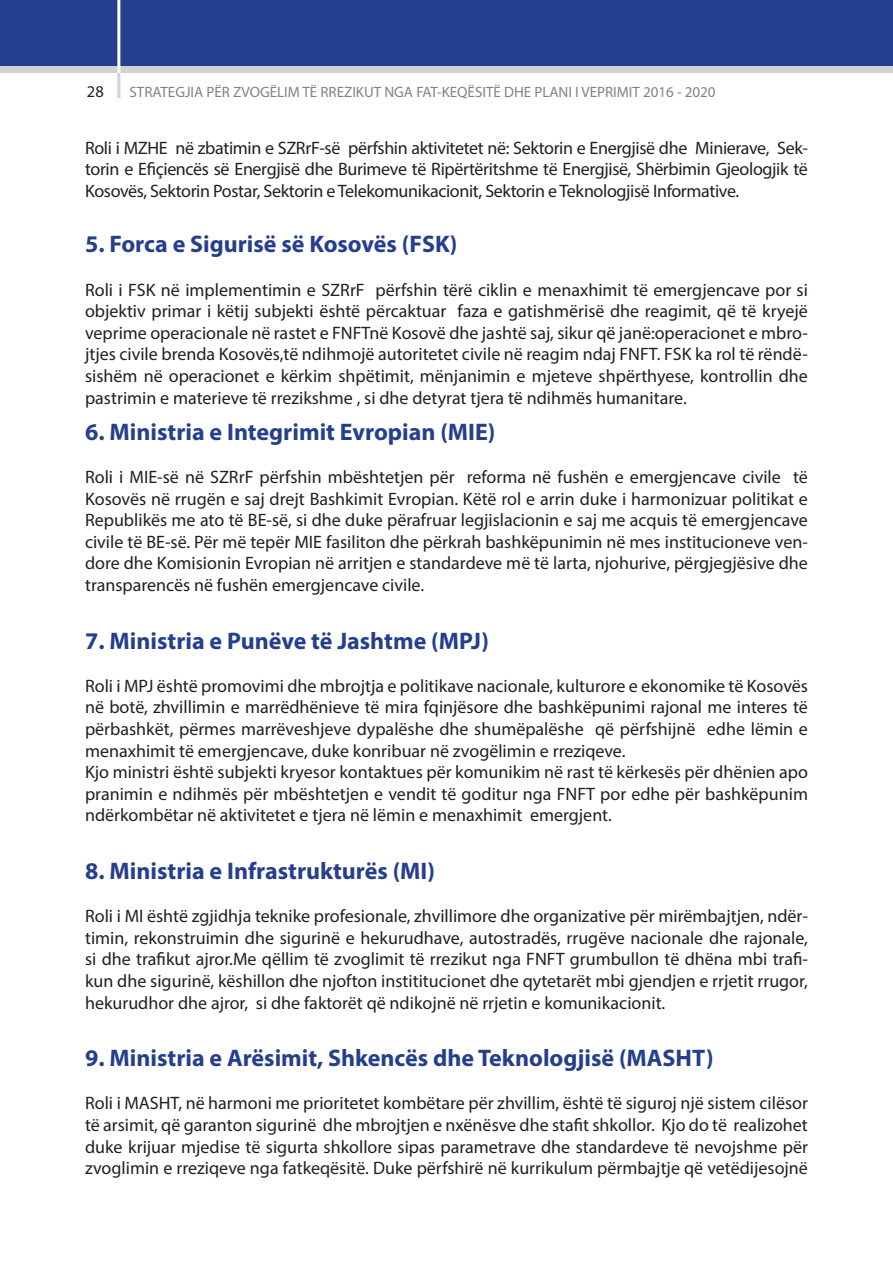
<style>
.page{position:relative;width:893px;height:1263px;background:#fff}
.page>*{position:absolute;margin:0;border:0;box-sizing:border-box;transform-origin:0 0}
.t1{font:700 24px "Myriad Pro";color:#253f8e}
.t2{font:18px/21.6px "Myriad Pro";color:#231f20;text-align:justify}
.t3{font:16.5px "Myriad Pro";color:#231f20}
.t4{font:15px "Myriad Pro";color:#808285}
</style>
<div class="page">
<div style="left:0;top:0;width:893px;height:66px;background:#253f8e"></div>
<div style="left:0;top:66px;width:893px;height:7px;background:#d1d2d4"></div>
<hr style="left:117px;top:0;width:3px;height:95px;background:#fff">
<hr style="left:117px;top:73px;width:3px;height:25px;background:#d1d2d4">
<p class="t3" style="left:87px;top:81px;width:18px">28</p>
<p class="t4" style="left:130px;top:83px;width:588px">STRATEGJIA PËR ZVOGËLIM TË RREZIKUT NGA FAT-KEQËSITË DHE PLANI I VEPRIMIT 2016 - 2020</p>
<p class="t2" style="left:85px;top:137px;width:724px">Roli i MZHE në zbatimin e SZRrF-së përfshin aktivitetet në: Sektorin e Energjisë dhe Minierave, Sek&shy;torin e Efiçiencës së Energjisë dhe Burimeve të Ripërtëritshme të Energjisë, Shërbimin Gjeologjik të Kosovës, Sektorin Postar, Sektorin e Telekomunikacionit, Sektorin e Teknologjisë Informative.</p>
<h1 class="t1" style="left:85px;top:229px;width:374px">5. Forca e Sigurisë së Kosovës (FSK)</h1>
<p class="t2" style="left:85px;top:279px;width:724px">Roli i FSK në implementimin e SZRrF përfshin tërë ciklin e menaxhimit të emergjencave por si objektiv primar i këtij subjekti është përcaktuar faza e gatishmërisë dhe reagimit, që të kryejë veprime operacionale në rastet e FNFTnë Kosovë dhe jashtë saj, sikur që janë:operacionet e mbro&shy;jtjes civile brenda Kosovës,të ndihmojë autoritetet civile në reagim ndaj FNFT. FSK ka rol të rëndë&shy;sishëm në operacionet e kërkim shpëtimit, mënjanimin e mjeteve shpërthyese, kontrollin dhe pastrimin e materieve të rrezikshme , si dhe detyrat tjera të ndihmës humanitare.</p>
<h1 class="t1" style="left:85px;top:416px;width:412px">6. Ministria e Integrimit Evropian (MIE)</h1>
<p class="t2" style="left:85px;top:466px;width:724px">Roli i MIE-së në SZRrF përfshin mbështetjen për reforma në fushën e emergjencave civile të Kosovës në rrugën e saj drejt Bashkimit Evropian. Këtë rol e arrin duke i harmonizuar politikat e Republikës me ato të BE-së, si dhe duke përafruar legjislacionin e saj me acquis të emergjencave civile të BE-së. Për më tepër MIE fasiliton dhe përkrah bashkëpunimin në mes institucioneve ven&shy;dore dhe Komisionin Evropian në arritjen e standardeve më të larta, njohurive, përgjegjësive dhe transparencës në fushën emergjencave civile.</p>
<h1 class="t1" style="left:85px;top:625px;width:405px">7. Ministria e Punëve të Jashtme (MPJ)</h1>
<p class="t2" style="left:85px;top:675px;width:724px;text-align:left">Roli i MPJ është promovimi dhe mbrojtja e politikave nacionale, kulturore e ekonomike të Kosovës në botë, zhvillimin e marrëdhënieve të mira fqinjësore dhe bashkëpunimi rajonal me interes të përbashkët, përmes marrëveshjeve dypalëshe dhe shumëpalëshe që përfshijnë edhe lëmin e menaxhimit të emergjencave, duke konribuar në zvogëlimin e rreziqeve.<br>Kjo ministri është subjekti kryesor kontaktues për komunikim në rast të kërkesës për dhënien apo pranimin e ndihmës për mbështetjen e vendit të goditur nga FNFT por edhe për bashkëpunim ndërkombëtar në aktivitetet e tjera në lëmin e menaxhimit emergjent.</p>
<h1 class="t1" style="left:85px;top:855px;width:351px">8. Ministria e Infrastrukturës (MI)</h1>
<p class="t2" style="left:85px;top:905px;width:724px">Roli i MI është zgjidhja teknike profesionale, zhvillimore dhe organizative për mirëmbajtjen, ndër&shy;timin, rekonstruimin dhe sigurinë e hekurudhave, autostradës, rrugëve nacionale dhe rajonale, si dhe trafikut ajror.Me qëllim të zvoglimit të rrezikut nga FNFT grumbullon të dhëna mbi trafi&shy;kun dhe sigurinë, këshillon dhe njofton instititucionet dhe qytetarët mbi gjendjen e rrjetit rrugor, hekurudhor dhe ajror, si dhe faktorët që ndikojnë në rrjetin e komunikacionit.</p>
<h1 class="t1" style="left:85px;top:1042px;width:630px">9. Ministria e Arësimit, Shkencës dhe Teknologjisë (MASHT)</h1>
<p class="t2" style="left:85px;top:1092px;width:724px">Roli i MASHT, në harmoni me prioritetet kombëtare për zhvillim, është të siguroj një sistem cilësor të arsimit, që garanton sigurinë dhe mbrojtjen e nxënësve dhe stafit shkollor. Kjo do të realizohet duke krijuar mjedise të sigurta shkollore sipas parametrave dhe standardeve të nevojshme për zvoglimin e rreziqeve nga fatkeqësitë. Duke përfshirë në kurrikulum përmbajtje që vetëdijesojnë</p>
</div>
